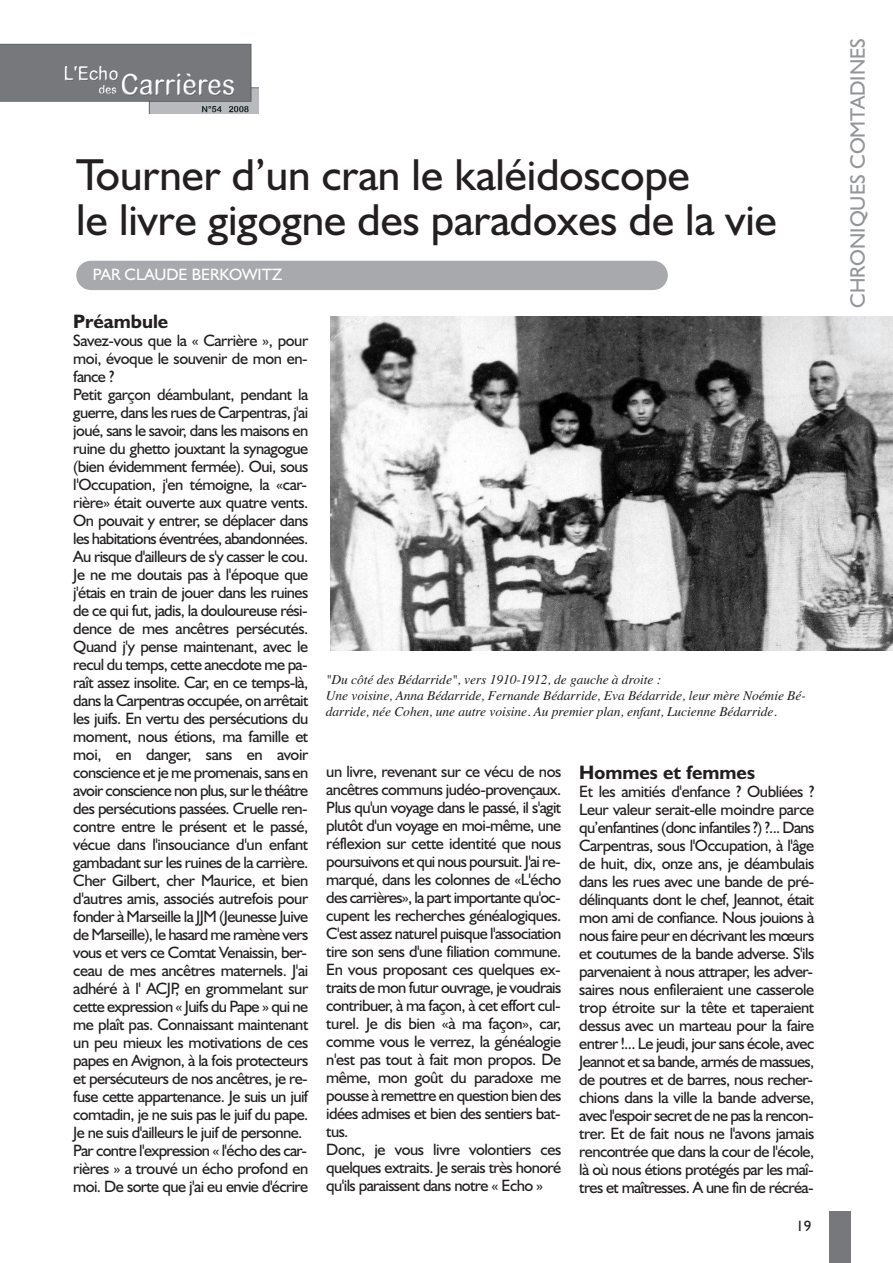
<style>
.page{position:relative;width:893px;height:1263px;background:#fff}
.page>*{position:absolute;margin:0;border:0;box-sizing:border-box;transform-origin:0 0}
.t1{font:45px/45px "Humanist 521 BT";color:#231f20}
.t2{font:21px "Humanist 521 BT";color:#939598}
.t3{font:700 19.5px "Humanist 521 BT";color:#231f20}
.t4{font:16.5px/18px "Humanist 521 BT";letter-spacing:-.035em;color:#231f20}
.t5{font:16.5px "Humanist 521 BT";color:#fff}
.t6{font:15px "Humanist 521 BT";color:#231f20}
.t7{font:italic 13.5px/16.2px "Times";letter-spacing:-.005em;color:#231f20}
</style>
<div class="page">
<img style="left:0;top:43px;width:259px;height:70px">
<div style="left:76px;top:261px;width:592px;height:29px;background:#a8a9ad;border-radius:15px"></div>
<img style="left:330px;top:316px;width:563px;height:334px">
<img style="left:850px;top:316px;width:32px;height:38px">
<h1 class="t1" style="left:76px;top:157px;width:702px">Tourner d’un cran le kaléidoscope<br>le livre gigogne des paradoxes de la vie</h1>
<p class="t5" style="left:93px;top:269px;width:191px">PAR CLAUDE BERKOWITZ</p>
<p class="t3" style="left:73px;top:315px;width:96px">Préambule</p>
<p class="t4" style="left:73px;top:333px;width:237px">Savez-vous que la « Carrière », pour moi, évoque le souvenir de mon en&shy;fance ?<br>Petit garçon déambulant, pendant la guerre, dans les rues de Carpentras, j'ai joué, sans le savoir, dans les maisons en ruine du ghetto jouxtant la synagogue (bien évidemment fermée). Oui, sous l'Occupation, j'en témoigne, la «car&shy;rière» était ouverte aux quatre vents.<br>On pouvait y entrer, se déplacer dans les habitations éventrées, abandonnées.<br>Au risque d'ailleurs de s'y casser le cou.<br>Je ne me doutais pas à l'époque que j'étais en train de jouer dans les ruines de ce qui fut, jadis, la douloureuse rési&shy;dence de mes ancêtres persécutés.<br>Quand j'y pense maintenant, avec le recul du temps, cette anecdote me pa&shy;raît assez insolite. Car, en ce temps-là, dans la Carpentras occupée, on arrêtait les juifs. En vertu des persécutions du moment, nous étions, ma famille et moi, en danger, sans en avoir conscience et je me promenais, sans en avoir conscience non plus, sur le théâtre des persécutions passées. Cruelle ren&shy;contre entre le présent et le passé, vécue dans l'insouciance d'un enfant gambadant sur les ruines de la carrière.<br>Cher Gilbert, cher Maurice, et bien d'autres amis, associés autrefois pour fonder à Marseille la JJM (Jeunesse Juive de Marseille), le hasard me ramène vers vous et vers ce Comtat Venaissin, ber&shy;ceau de mes ancêtres maternels. J'ai adhéré à l' ACJP, en grommelant sur cette expression « Juifs du Pape » qui ne me plaît pas. Connaissant maintenant un peu mieux les motivations de ces papes en Avignon, à la fois protecteurs et persécuteurs de nos ancêtres, je re&shy;fuse cette appartenance. Je suis un juif comtadin, je ne suis pas le juif du pape.<br>Je ne suis d'ailleurs le juif de personne.<br>Par contre l'expression « l'écho des car&shy;rières » a trouvé un écho profond en moi. De sorte que j'ai eu envie d'écrire</p>
<p class="t7" style="left:326px;top:671px;width:481px">"Du côté des Bédarride", vers 1910-1912, de gauche à droite :<br>Une voisine, Anna Bédarride, Fernande Bédarride, Eva Bédarride, leur mère Noémie Bé&shy;darride, née Cohen, une autre voisine. Au premier plan, enfant, Lucienne Bédarride.</p>
<p class="t4" style="left:326px;top:764px;width:236px">un livre, revenant sur ce vécu de nos ancêtres communs judéo-provençaux.<br>Plus qu'un voyage dans le passé, il s'agit plutôt d'un voyage en moi-même, une réflexion sur cette identité que nous poursuivons et qui nous poursuit. J'ai re&shy;marqué, dans les colonnes de «L'écho des carrières», la part importante qu'oc&shy;cupent les recherches généalogiques.<br>C'est assez naturel puisque l'association tire son sens d'une filiation commune.<br>En vous proposant ces quelques ex&shy;traits de mon futur ouvrage, je voudrais contribuer, à ma façon, à cet effort cul&shy;turel. Je dis bien «à ma façon», car, comme vous le verrez, la généalogie n'est pas tout à fait mon propos. De même, mon goût du paradoxe me pousse à remettre en question bien des idées admises et bien des sentiers bat&shy;tus.<br>Donc, je vous livre volontiers ces quelques extraits. Je serais très honoré qu'ils paraissent dans notre « Echo »</p>
<p class="t3" style="left:579px;top:765px;width:177px">Hommes et femmes</p>
<p class="t4" style="left:579px;top:784px;width:236px;text-align:justify">Et les amitiés d'enfance ? Oubliées ?<br>Leur valeur serait-elle moindre parce qu’enfantines (donc infantiles ?) ?... Dans Carpentras, sous l'Occupation, à l'âge de huit, dix, onze ans, je déambulais dans les rues avec une bande de pré&shy;délinquants dont le chef, Jeannot, était mon ami de confiance. Nous jouions à nous faire peur en décrivant les mœurs et coutumes de la bande adverse. S'ils parvenaient à nous attraper, les adver&shy;saires nous enfileraient une casserole trop étroite sur la tête et taperaient dessus avec un marteau pour la faire entrer !... Le jeudi, jour sans école, avec Jeannot et sa bande, armés de massues, de poutres et de barres, nous recher&shy;chions dans la ville la bande adverse, avec l'espoir secret de ne pas la rencon&shy;trer. Et de fait nous ne l'avons jamais rencontrée que dans la cour de l'école, là où nous étions protégés par les maî&shy;tres et maîtresses. A une fin de récréa-</p>
<p class="t6" style="left:796px;top:1220px;width:17px">19</p>
<p class="t2" style="left:850px;top:308px;width:271px;rotate:-90deg">CHRONIQUES COMTADINES</p>
</div>
